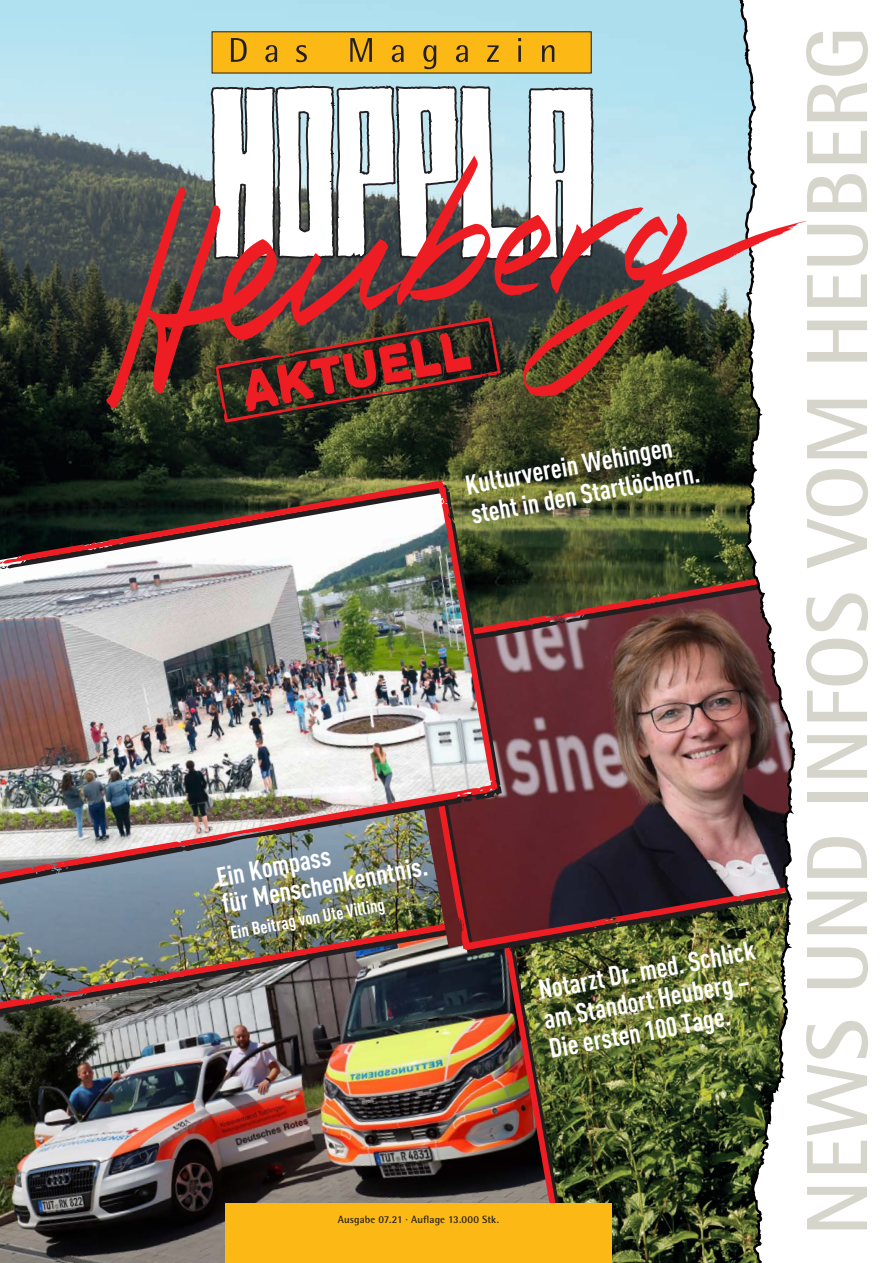
<style>
.page{position:relative;width:893px;height:1263px;background:#fff}
.page>*{position:absolute;margin:0;border:0;box-sizing:border-box;transform-origin:0 0}
.t1{font:700 87px "Rotis Semi Sans Std";color:#d6d5cc}
.t2{font:700 condensed 27px/30.2px "DIN Pro";color:#fff}
.t3{font:700 condensed 18px "DIN Pro";color:#fff}
.t4{font:700 10.5px "Rotis Semi Sans Std";letter-spacing:.01em;color:#231f20}
</style>
<div class="page">
<img style="left:0;top:0;width:728px;height:1263px">
<svg style="left:216px;top:317px;width:286px;height:108px;background:#403723"></svg>
<img style="left:0;top:913px;width:559px;height:350px">
<img style="left:410px;top:535px;width:318px;height:415px">
<img style="left:728px;top:0;width:68px;height:1263px">
<div style="left:212px;top:32px;width:379px;height:41px;background:#fcb814"></div>
<svg style="left:231px;top:38px;width:16px;height:24px"></svg>
<svg style="left:265px;top:45px;width:12px;height:17px"></svg>
<svg style="left:296px;top:45px;width:11px;height:17px"></svg>
<svg style="left:350px;top:38px;width:22px;height:24px"></svg>
<svg style="left:392px;top:45px;width:12px;height:17px"></svg>
<svg style="left:423px;top:45px;width:13px;height:24px"></svg>
<svg style="left:456px;top:45px;width:12px;height:17px"></svg>
<svg style="left:487px;top:45px;width:12px;height:17px"></svg>
<hr style="left:518px;top:45px;width:3px;height:17px;background:#231f20">
<svg style="left:542px;top:45px;width:12px;height:17px"></svg>
<svg style="left:522px;top:213px;width:285px;height:185px"></svg>
<svg style="left:210px;top:82px;width:433px;height:218px"></svg>
<svg style="left:106px;top:156px;width:385px;height:252px"></svg>
<div style="left:225px;top:1203px;width:387px;height:60px;background:#fcb814"></div>
<img style="left:0;top:480px;width:498px;height:410px">
<p class="t2" style="left:463px;top:468px;width:211px;rotate:-10deg">Kulturverein Wehingen</p>
<p class="t2" style="left:468px;top:497px;width:233px;rotate:-10deg">steht in den Startlöchern.</p>
<p class="t2" style="left:215px;top:862px;width:210px;line-height:26.5px;rotate:-10deg">Ein Kompass<br>für Menschenkenntnis.</p>
<p class="t3" style="left:228px;top:919px;width:158px;rotate:-10deg">Ein Beitrag von Ute Villing</p>
<p class="t2" style="left:536px;top:972px;width:221px;rotate:-10deg">Notarzt Dr. med. Schlick am Standort Heuberg –<br>Die ersten 100 Tage.</p>
<p class="t4" style="left:338px;top:1213px;width:163px">Ausgabe 07.21 · Auflage 13.000 Stk.</p>
<p class="t1" style="left:784px;top:1236px;width:1211px;rotate:-90deg">NEWS UND INFOS VOM HEUBERG</p>
</div>
